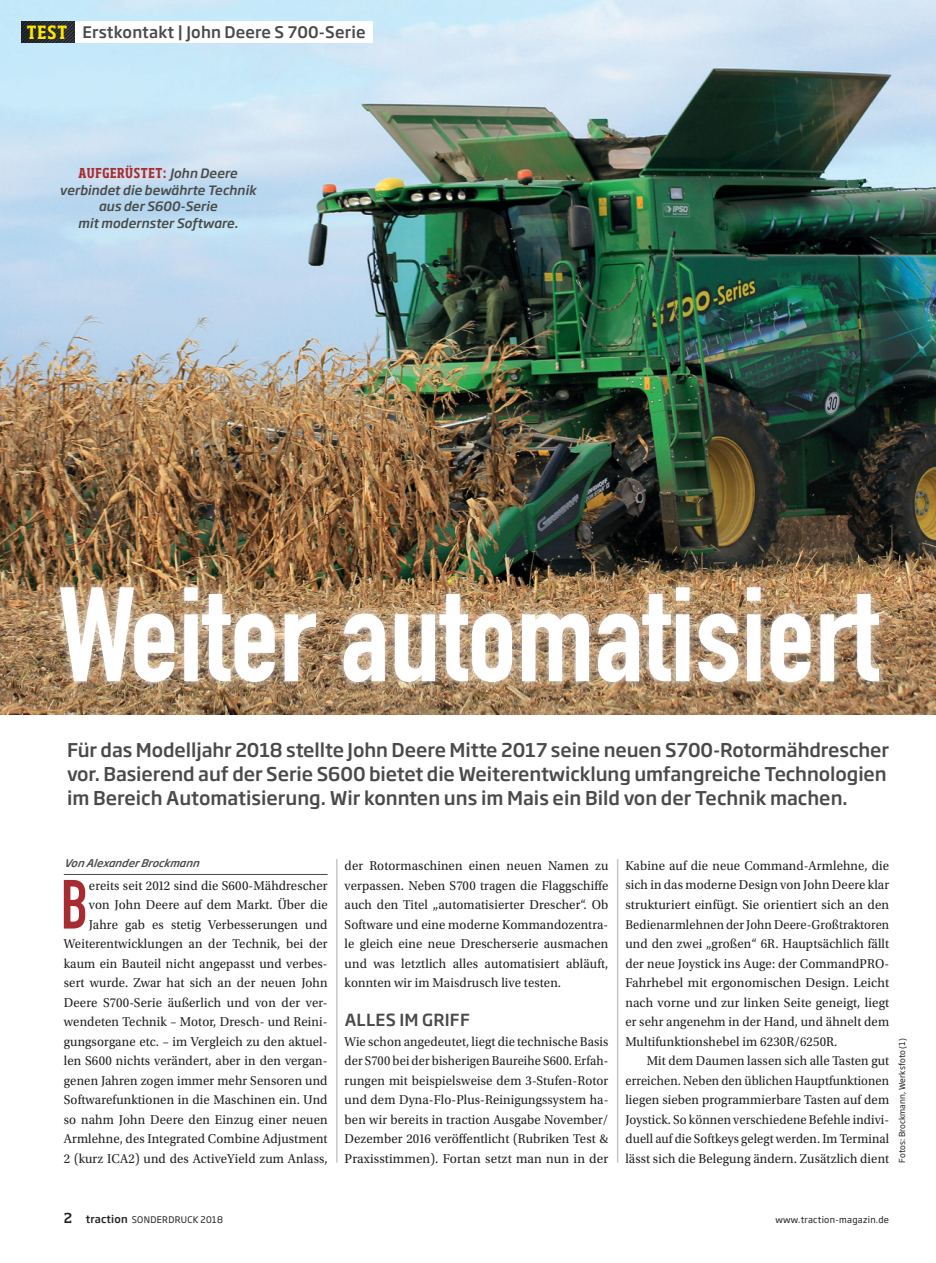
<style>
.page{position:relative;width:936px;height:1263px;background:#fff}
.page>*{position:absolute;margin:0;border:0;box-sizing:border-box;transform-origin:0 0}
.t1{font:132px "DIN Engschrift Std";color:#fff}
.t2{font:68.25px "DIN Engschrift Std";color:#a72b30;scale:.95 1}
.t3{font:500 18.75px/24px "Soho Gothic Pro";letter-spacing:-.005em;color:#494a49}
.t4{font:500 16.5px "Soho Gothic Pro";letter-spacing:.015em;color:#494a49}
.t5{font:500 15.75px "Soho Gothic Pro";letter-spacing:.01em;color:#494a49}
.t6{font:13.5px/19.5px "Utopia Std";letter-spacing:.01em;color:#231f20;text-align:justify;scale:.95 1}
.t7{font:13.5px/19.5px "Utopia Std";letter-spacing:.01em;color:#231f20;text-align:justify;scale:.94 1}
.t8{font:700 condensed 13.5px "Soho Pro";letter-spacing:.055em;color:#a72b30;scale:.95 1}
.t9{font:italic 500 12.75px/16.5px "Soho Gothic Pro";color:#494a49;text-align:center}
.t10{font:italic 500 10.5px "Soho Gothic Pro";color:#494a49}
.t11{font:9px "Soho Gothic Pro";letter-spacing:.03em;color:#231f20}
.t12{font:8.25px "Soho Gothic Pro";color:#231f20}
.s1{font-family:"Soho Pro";font-weight:700;font-stretch:condensed;font-size:18px;color:#ffe601}
.s2{font-family:"Soho Gothic Pro";font-weight:500;font-style:italic;font-stretch:normal;font-size:12.75px;color:#494a49}
.s3{font-family:"Soho Pro";font-weight:500;font-size:13.5px}
.s4{font-weight:500;font-size:10.5px}
</style>
<div class="page">
<hr style="left:336px;top:859px;width:1px;height:303px;background:#c5c7c9">
<hr style="left:617px;top:859px;width:1px;height:303px;background:#c5c7c9">
<img style="left:0;top:0;width:935px;height:714px">
<div style="left:74px;top:21px;width:298px;height:22px;background:#fff"></div>
<img style="left:21px;top:21px;width:53px;height:22px">
<div style="left:51px;top:577px;width:837px;height:114px;background:#fff;opacity:.75"></div>
<hr style="left:64px;top:874px;width:263px;height:1px;background:#494a49">
<p class="t5" style="left:27px;top:20px;width:340px"><span class="s1">TEST</span> Erstkontakt | John Deere S 700-Serie</p>
<p class="t8" style="left:78px;top:164px;width:168px">AUFGERÜSTET: <span class="s2">John Deere</span></p>
<p class="t9" style="left:60px;top:181px;width:198px">verbindet die bewährte Technik aus der S600-Serie<br>mit modernster Software.</p>
<h1 class="t1" style="left:58px;top:558px;width:822px">Weiter automatisiert</h1>
<p class="t3" style="left:67px;top:737px;width:823px">Für das Modelljahr 2018 stellte John Deere Mitte 2017 seine neuen S700-Rotormähdrescher vor. Basierend auf der Serie S600 bietet die Weiterentwicklung umfangreiche Technologien im Bereich Automatisierung. Wir konnten uns im Mais ein Bild von der Technik machen.</p>
<p class="t10" style="left:64px;top:855px;width:139px">Von AlexanderBrockmann</p>
<h2 class="t2" style="left:61px;top:865px;width:31px">B</h2>
<p class="t6" style="left:64px;top:876px;width:279px;text-align:right">ereits seit 2012 sind die S600-Mähdrescher<br>von John Deere auf dem Markt. Über die Jahre gab es stetig Verbesserungen und Weiterentwicklungen an der Technik, bei der kaum ein Bauteil nicht angepasst und verbes&shy;sert wurde. Zwar hat sich an der neuen John Deere S700-Serie äußerlich und von der ver&shy;wendeten Technik – Motor, Dresch- und Reini&shy;gungsorgane etc. – im Vergleich zu den aktuel&shy;len S600 nichts verändert, aber in den vergan&shy;genen Jahren zogen immer mehr Sensoren und Softwarefunktionen in die Maschinen ein. Und so nahm John Deere den Einzug einer neuen Armlehne, des Integrated Combine Adjustment 2 (kurz ICA2) und des ActiveYield zum Anlass,</p>
<p class="t6" style="left:344px;top:856px;width:279px">der Rotormaschinen einen neuen Namen zu verpassen. Neben S700 tragen die Flaggschiffe auch den Titel „automatisierter Drescher“. Ob Software und eine moderne Kommandozentra&shy;le gleich eine neue Drescherserie ausmachen und was letztlich alles automatisiert abläuft, konnten wir im Maisdrusch live testen.</p>
<p class="t4" style="left:345px;top:1007px;width:116px">alles im Griff</p>
<p class="t7" style="left:344px;top:1032px;width:282px">Wie schon angedeutet, liegt die technische Basis der S700 bei der bisherigen Baureihe S600. Erfah&shy;rungen mit beispielsweise dem 3-Stufen-Rotor und dem Dyna-Flo-Plus-Reinigungssystem ha&shy;ben wir bereits in traction Ausgabe November/ Dezember 2016 veröffentlicht (Rubriken Test &amp; Praxisstimmen). Fortan setzt man nun in der</p>
<p class="t6" style="left:625px;top:856px;width:279px">Kabine auf die neue Command-Armlehne, die sich in das moderne Design von John Deere klar strukturiert einfügt. Sie orientiert sich an den Bedienarmlehnen der John Deere-Großtraktoren und den zwei „großen“ 6R. Hauptsächlich fällt der neue Joystick ins Auge: der CommandPRO-Fahrhebel mit ergonomischen Design. Leicht nach vorne und zur linken Seite geneigt, liegt er sehr angenehm in der Hand, und ähnelt dem Multifunktionshebel im 6230R/6250R.</p>
<p class="t6" style="left:625px;top:1051px;width:279px;text-indent:21px">Mit dem Daumen lassen sich alle Tasten gut erreichen. Neben den üblichen Hauptfunktionen liegen sieben programmierbare Tasten auf dem Joystick. So können verschiedene Befehle indivi&shy;duell auf die Softkeys gelegt werden. Im Terminal lässt sich die Belegung ändern. Zusätzlich dient</p>
<p class="t12" style="left:895px;top:1162px;width:126px;rotate:-90deg">Fotos: Brockmann, Werksfoto (1)</p>
<p class="t11" style="left:64px;top:1212px;width:160px"><span class="s3">2</span> <span class="s4">traction</span> Sonderdruck 2018</p>
<p class="t11" style="left:775px;top:1212px;width:115px">www.traction-magazin.de</p>
</div>
